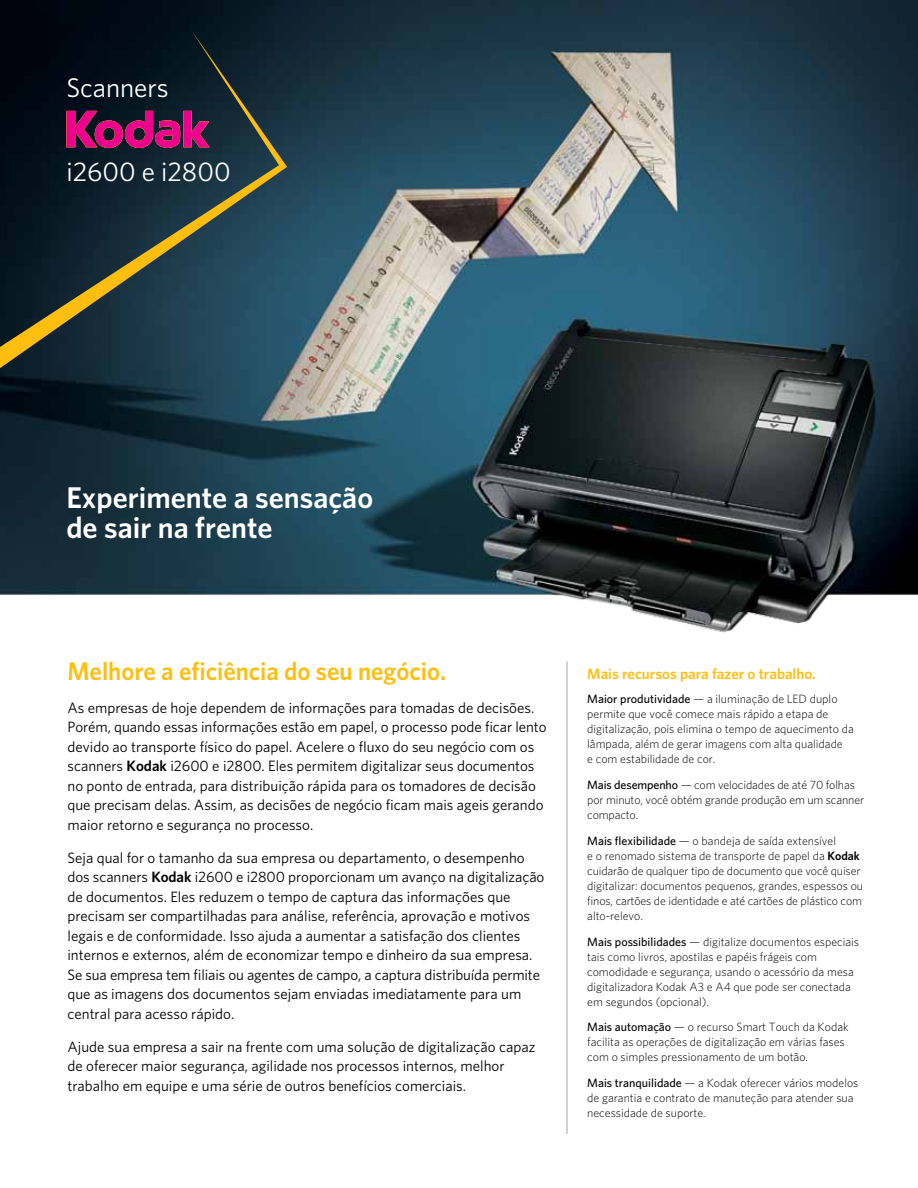
<style>
.page{position:relative;width:918px;height:1188px;background:#fff}
.page>*{position:absolute;margin:0;border:0;box-sizing:border-box;transform-origin:0 0}
.t1{font:600 30px/30px "Whitney K";color:#fff}
.t2{font:27px "Whitney K";color:#fff}
.t3{font:600 25.5px "Whitney K";color:#febe10}
.t4{font:15px/19.5px "Whitney K";color:#000}
.t5{font:600 15px "Whitney K";color:#febe10}
.t6{font:300 12px/15px "Whitney K";color:#000}
.s1{font-weight:600}
.s2{font-weight:500}
</style>
<div class="page">
<img style="left:0;top:0;width:918px;height:633px">
<hr style="left:567px;top:662px;width:1px;height:472px;background:#a3a5a8">
<svg style="left:0;top:31px;width:287px;height:337px;background:#1c2f34"></svg>
<svg style="left:66px;top:111px;width:144px;height:37px;background:#8a125b"></svg>
<h2 class="t2" style="left:66px;top:72px;width:104px">Scanners</h2>
<h2 class="t2" style="left:66px;top:155px;width:166px">i2600 e i2800</h2>
<h1 class="t1" style="left:66px;top:482px;width:308px">Experimente a sensação de sair na frente</h1>
<h3 class="t3" style="left:68px;top:655px;width:380px">Melhore a eficiência do seu negócio.</h3>
<p class="t4" style="left:68px;top:697px;width:481px">As empresas de hoje dependem de informações para tomadas de decisões.<br>Porém, quando essas informações estão em papel, o processo pode ficar lento devido ao transporte físico do papel. Acelere o fluxo do seu negócio com os scanners <span class="s1">Kodak</span> i2600 e i2800. Eles permitem digitalizar seus documentos no ponto de entrada, para distribuição rápida para os tomadores de decisão que precisam delas. Assim, as decisões de negócio ficam mais ageis gerando maior retorno e segurança no processo.</p>
<p class="t4" style="left:68px;top:847px;width:478px">Seja qual for o tamanho da sua empresa ou departamento, o desempenho dos scanners <span class="s1">Kodak</span> i2600 e i2800 proporcionam um avanço na digitalização de documentos. Eles reduzem o tempo de captura das informações que precisam ser compartilhadas para análise, referência, aprovação e motivos legais e de conformidade. Isso ajuda a aumentar a satisfação dos clientes internos e externos, além de economizar tempo e dinheiro da sua empresa.<br>Se sua empresa tem filiais ou agentes de campo, a captura distribuída permite que as imagens dos documentos sejam enviadas imediatamente para um central para acesso rápido.</p>
<p class="t4" style="left:68px;top:1036px;width:469px">Ajude sua empresa a sair na frente com uma solução de digitalização capaz de oferecer maior segurança, agilidade nos processos internos, melhor trabalho em equipe e uma série de outros benefícios comerciais.</p>
<p class="t5" style="left:587px;top:665px;width:230px">Mais recursos para fazer o trabalho.</p>
<p class="t6" style="left:587px;top:691px;width:268px"><span class="s2">Maior produtividade</span> — a iluminação de LED duplo permite que você comece mais rápido a etapa de digitalização, pois elimina o tempo de aquecimento da lâmpada, além de gerar imagens com alta qualidade<br>e com estabilidade de cor.</p>
<p class="t6" style="left:587px;top:777px;width:278px"><span class="s2">Mais desempenho</span> — com velocidades de até 70 folhas por minuto, você obtém grande produção em um scanner compacto.</p>
<p class="t6" style="left:587px;top:833px;width:277px"><span class="s2">Mais flexibilidade</span> — o bandeja de saída extensível<br>e o renomado sistema de transporte de papel da <span class="s1">Kodak </span>cuidarão de qualquer tipo de documento que você quiser digitalizar: documentos pequenos, grandes, espessos ou finos, cartões de identidade e até cartões de plástico com alto-relevo.</p>
<p class="t6" style="left:587px;top:934px;width:273px"><span class="s2">Mais possibilidades</span> — digitalize documentos especiais tais como livros, apostilas e papéis frágeis com comodidade e segurança, usando o acessório da mesa digitalizadora Kodak A3 e A4 que pode ser conectada em segundos (opcional).</p>
<p class="t6" style="left:587px;top:1019px;width:263px"><span class="s2">Mais automação</span> — o recurso Smart Touch da Kodak facilita as operações de digitalização em várias fases com o simples pressionamento de um botão.</p>
<p class="t6" style="left:587px;top:1075px;width:273px"><span class="s2">Mais tranquilidade</span> — a Kodak oferecer vários modelos de garantia e contrato de manuteção para atender sua necessidade de suporte.</p>
</div>
